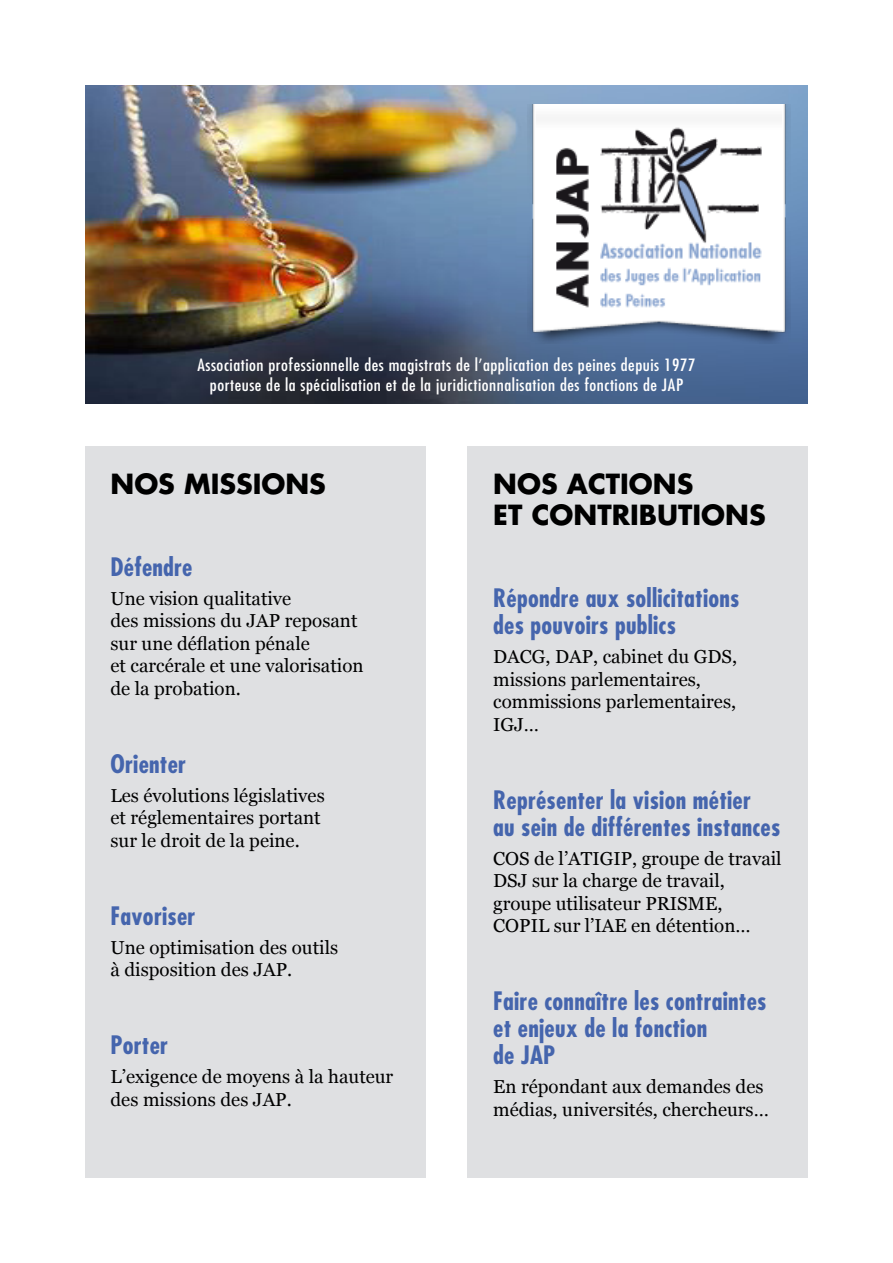
<style>
.page{position:relative;width:893px;height:1263px;background:#fff}
.page>*{position:absolute;margin:0;border:0;box-sizing:border-box;transform-origin:0 0}
.t1{font:700 27px/31.5px "Futura";color:#000}
.t2{font:700 condensed 24.75px/27px "Futura";letter-spacing:.01em;color:#4565ad}
.t3{font:18.75px/22.5px "Georgia";color:#000}
.t4{font:condensed 16.5px/19.8px "Futura";letter-spacing:.03em;color:#fff;text-align:center;scale:1.1 1}
</style>
<div class="page">
<img style="left:85px;top:85px;width:723px;height:319px">
<img style="left:527px;top:104px;width:264px;height:239px">
<div style="left:85px;top:446px;width:340px;height:732px;background:#dfe0e2"></div>
<div style="left:468px;top:446px;width:340px;height:732px;background:#dfe0e2"></div>
<p class="t4" style="left:197px;top:355px;width:454px">Association professionnelle des magistrats de l’application des peines depuis 1977 porteuse de la spécialisation et de la juridictionnalisation des fonctions de JAP</p>
<h1 class="t1" style="left:111px;top:467px;width:217px">NOS MISSIONS</h1>
<h2 class="t2" style="left:111px;top:553px;width:83px">Défendre</h2>
<p class="t3" style="left:111px;top:586px;width:254px">Une vision qualitative<br>des missions du JAP reposant sur une déflation pénale<br>et carcérale et une valorisation de la probation.</p>
<h2 class="t2" style="left:111px;top:750px;width:77px">Orienter</h2>
<p class="t3" style="left:111px;top:783px;width:216px">Les évolutions législatives et réglementaires portant sur le droit de la peine.</p>
<h2 class="t2" style="left:111px;top:902px;width:86px">Favoriser</h2>
<p class="t3" style="left:111px;top:935px;width:229px">Une optimisation des outils à disposition des JAP.</p>
<h2 class="t2" style="left:111px;top:1031px;width:59px">Porter</h2>
<p class="t3" style="left:111px;top:1064px;width:284px">L’exigence de moyens à la hauteur des missions des JAP.</p>
<h1 class="t1" style="left:493px;top:467px;width:274px">NOS ACTIONS<br>ET CONTRIBUTIONS</h1>
<h2 class="t2" style="left:493px;top:584px;width:248px">Répondre aux sollicitations des pouvoirs publics</h2>
<p class="t3" style="left:493px;top:645px;width:245px">DACG, DAP, cabinet du GDS, missions parlementaires, commissions parlementaires,<br>IGJ…</p>
<h2 class="t2" style="left:493px;top:786px;width:289px">Représenter la vision métier<br>au sein de différentes instances</h2>
<p class="t3" style="left:493px;top:846px;width:290px">COS de l’ATIGIP, groupe de travail<br>DSJ sur la charge de travail, groupe utilisateur PRISME,<br>COPIL sur l’IAE en détention…</p>
<h2 class="t2" style="left:493px;top:987px;width:275px">Faire connaître les contraintes et enjeux de la fonction<br>de JAP</h2>
<p class="t3" style="left:493px;top:1074px;width:277px">En répondant aux demandes des médias, universités, chercheurs…</p>
</div>
